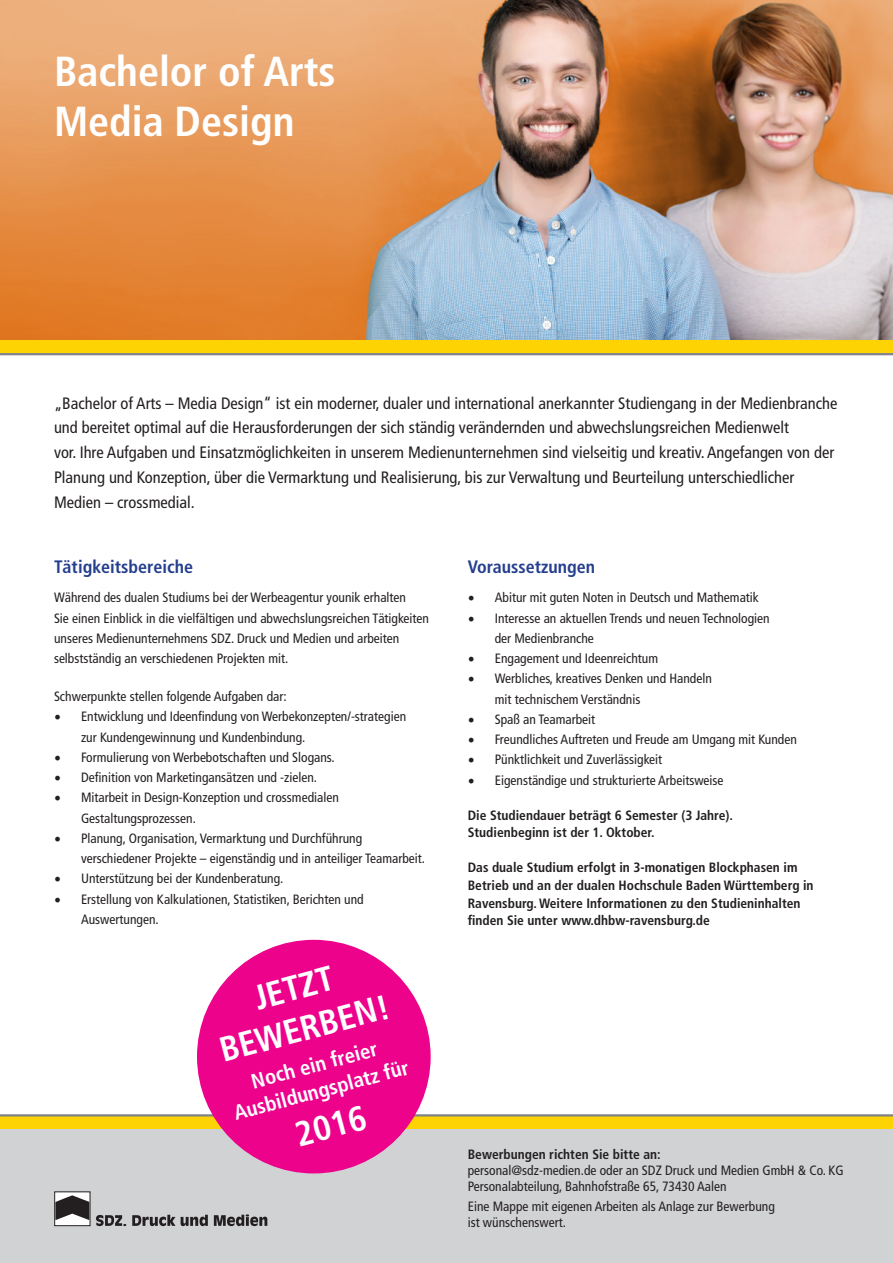
<style>
.page{position:relative;width:893px;height:1263px;background:#fff}
.page>*{position:absolute;margin:0;border:0;box-sizing:border-box;transform-origin:0 0}
.t1{font:700 condensed 42px/50.4px "Frutiger LT";color:#fff}
.t2{font:700 condensed 34.8px/41.7px "Frutiger LT";color:#fff;text-align:center}
.t3{font:700 condensed 20.85px/26.1px "Frutiger LT";color:#fff;text-align:center}
.t4{font:700 condensed 18px "Frutiger LT";color:#253f8e}
.t5{font:condensed 16.5px/24.8px "Frutiger LT";color:#231f20}
.t6{font:condensed 13.5px/20.2px "Frutiger LT";color:#231f20}
.t7{font:700 condensed 13.5px/17.5px "Frutiger LT";color:#231f20}
.s1{font-family:"Minion Pro";font-stretch:normal;font-size:18px}
</style>
<div class="page">
<div style="left:0;top:1129px;width:893px;height:134px;background:#d1d2d4"></div>
<img style="left:0;top:0;width:893px;height:340px">
<div style="left:0;top:340px;width:893px;height:13px;background:#fed304"></div>
<hr style="left:0;top:353px;width:893px;height:2px;background:#808285">
<div style="left:0;top:1116px;width:893px;height:13px;background:#fed304"></div>
<hr style="left:0;top:1114px;width:893px;height:2px;background:#808285">
<div style="left:197px;top:940px;width:234px;height:233px;background:#ed028c;border-radius:50%"></div>
<div style="left:55px;top:1192px;width:35px;height:34px;background:#fff"></div>
<div style="left:54px;top:1192px;width:36px;height:34px;border:1px solid #231f20"></div>
<svg style="left:55px;top:1195px;width:34px;height:25px"></svg>
<svg style="left:96px;top:1215px;width:30px;height:11px"></svg>
<svg style="left:132px;top:1215px;width:76px;height:11px"></svg>
<svg style="left:214px;top:1214px;width:53px;height:12px"></svg>
<h1 class="t1" style="left:54px;top:46px;width:283px">Bachelor of Arts<br>Media Design</h1>
<p class="t5" style="left:54px;top:391px;width:785px">„Bachelor of Arts – Media Design“ ist ein moderner, dualer und international anerkannter Studiengang in der Medienbranche und bereitet optimal auf die Herausforderungen der sich ständig verändernden und abwechslungsreichen Medienwelt<br>vor. Ihre Aufgaben und Einsatzmöglichkeiten in unserem Medienunternehmen sind vielseitig und kreativ. Angefangen von der Planung und Konzeption, über die Vermarktung und Realisierung, bis zur Verwaltung und Beurteilung unterschiedlicher Medien – crossmedial.</p>
<h3 class="t4" style="left:54px;top:556px;width:141px">Tätigkeitsbereiche</h3>
<p class="t6" style="left:54px;top:588px;width:377px">Während des dualen Studiums bei der Werbeagentur younik erhalten<br>Sie einen Einblick in die vielfältigen und abwechslungsreichen Tätigkeiten unseres Medienunternehmens SDZ. Druck und Medien und arbeiten selbstständig an verschiedenen Projekten mit.</p>
<p class="t6" style="left:54px;top:686px;width:234px">Schwerpunkte stellen folgende Aufgaben dar:</p>
<p class="t6" style="left:81px;top:706px;width:327px;text-indent:-27px"><span class="s1">•</span> Entwicklung und Ideenfindung von Werbekonzepten/-strategien zur Kundengewinnung und Kundenbindung.</p>
<p class="t6" style="left:54px;top:747px;width:282px"><span class="s1">•</span> Formulierung von Werbebotschaften und Slogans.</p>
<p class="t6" style="left:54px;top:767px;width:265px"><span class="s1">•</span> Definition von Marketingansätzen und -zielen.</p>
<p class="t6" style="left:81px;top:787px;width:259px;text-indent:-27px"><span class="s1">•</span> Mitarbeit in Design-Konzeption und crossmedialen<br>Gestaltungsprozessen.</p>
<p class="t6" style="left:81px;top:828px;width:346px;text-indent:-27px"><span class="s1">•</span> Planung, Organisation, Vermarktung und Durchführung verschiedener Projekte – eigenständig und in anteiliger Teamarbeit.</p>
<p class="t6" style="left:54px;top:868px;width:231px"><span class="s1">•</span> Unterstützung bei der Kundenberatung.</p>
<p class="t6" style="left:81px;top:889px;width:284px;text-indent:-27px"><span class="s1">•</span> Erstellung von Kalkulationen, Statistiken, Berichten und<br>Auswertungen.</p>
<h2 class="t2" style="left:204px;top:990px;width:176px;rotate:-15deg">JETZT<br>BEWERBEN!</h2>
<h3 class="t3" style="left:224px;top:1075px;width:182px;rotate:-15deg">Noch ein freier<br>Ausbildungsplatz für</h3>
<h2 class="t2" style="left:290px;top:1115px;width:74px;rotate:-15deg">2016</h2>
<h3 class="t4" style="left:468px;top:556px;width:129px">Voraussetzungen</h3>
<p class="t6" style="left:468px;top:588px;width:293px"><span class="s1">•</span> Abitur mit guten Noten in Deutsch und Mathematik</p>
<p class="t6" style="left:495px;top:608px;width:276px;text-indent:-27px"><span class="s1">•</span> Interesse an aktuellen Trends und neuen Technologien der Medienbranche</p>
<p class="t6" style="left:468px;top:648px;width:192px"><span class="s1">•</span> Engagement und Ideenreichtum</p>
<p class="t6" style="left:495px;top:669px;width:219px;text-indent:-27px"><span class="s1">•</span> Werbliches, kreatives Denken und Handeln mit technischem Verständnis</p>
<p class="t6" style="left:468px;top:709px;width:129px"><span class="s1">•</span> Spaß an Teamarbeit</p>
<p class="t6" style="left:468px;top:729px;width:331px"><span class="s1">•</span> Freundliches Auftreten und Freude am Umgang mit Kunden</p>
<p class="t6" style="left:468px;top:750px;width:196px"><span class="s1">•</span> Pünktlichkeit und Zuverlässigkeit</p>
<p class="t6" style="left:468px;top:770px;width:257px"><span class="s1">•</span> Eigenständige und strukturierte Arbeitsweise</p>
<p class="t7" style="left:468px;top:806px;width:267px">Die Studiendauer beträgt 6 Semester (3 Jahre).<br>Studienbeginn ist der 1. Oktober.</p>
<p class="t7" style="left:468px;top:859px;width:347px">Das duale Studium erfolgt in 3-monatigen Blockphasen im Betrieb und an der dualen Hochschule Baden Württemberg in Ravensburg. Weitere Informationen zu den Studieninhalten finden Sie unter www.dhbw-ravensburg.de</p>
<p class="t7" style="left:468px;top:1145px;width:194px">Bewerbungen richten Sie bitte an:</p>
<p class="t6" style="left:468px;top:1162px;width:378px;line-height:16.2px">personal@sdz-medien.de oder an SDZ Druck und Medien GmbH &amp; Co. KG<br>Personalabteilung, Bahnhofstraße 65, 73430 Aalen</p>
<p class="t6" style="left:468px;top:1198px;width:309px;line-height:16.2px">Eine Mappe mit eigenen Arbeiten als Anlage zur Bewerbung ist wünschenswert.</p>
</div>
